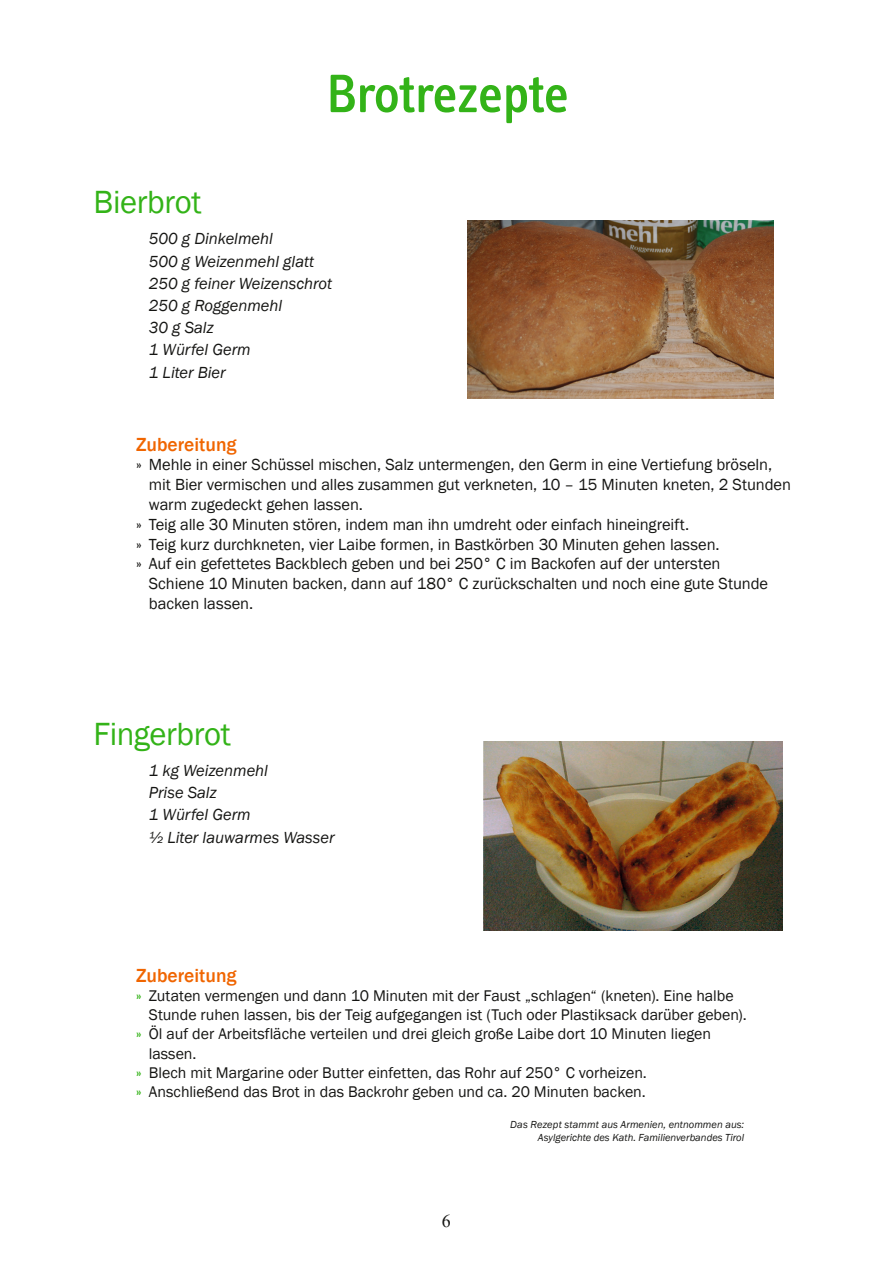
<style>
.page{position:relative;width:893px;height:1263px;background:#fff}
.page>*{position:absolute;margin:0;border:0;box-sizing:border-box;transform-origin:0 0}
.t1{font:500 55.5px "Info";color:#33b318}
.Abschnittsüberschrift{font:33px "Franklin Gothic";letter-spacing:-.01em;color:#33b318}
.t2{font:500 19.5px "Franklin Gothic";color:#f06500}
.t3{font:18px "Times New Roman";color:#151513}
.Tipps{font:16.5px/19.8px "Franklin Gothic";letter-spacing:-.005em;color:#151513}
.t4{font:italic 16.5px "Franklin Gothic";color:#151513}
.Tipps-2{font:15.9px/19px "Franklin Gothic";color:#151513}
.t5{font:italic 10.5px "Franklin Gothic";color:#151513}
.s1{font-weight:600;color:#33b318}
</style>
<div class="page">
<img style="left:468px;top:220px;width:306px;height:179px">
<img style="left:483px;top:741px;width:299px;height:189px">
<p class="Abschnittsüberschrift" style="left:94px;top:182px;width:110px">Bierbrot</p>
<p class="t1" style="left:326px;top:63px;width:244px">Brotrezepte</p>
<p class="t4" style="left:149px;top:229px;width:126px">500 g Dinkelmehl</p>
<p class="t4" style="left:149px;top:251px;width:167px">500 g Weizenmehl glatt</p>
<p class="t4" style="left:149px;top:273px;width:185px">250 g feiner Weizenschrot</p>
<p class="t4" style="left:149px;top:295px;width:135px">250 g Roggenmehl</p>
<p class="t4" style="left:149px;top:317px;width:66px">30 g Salz</p>
<p class="t4" style="left:149px;top:340px;width:103px">1 Würfel Germ</p>
<p class="t4" style="left:149px;top:362px;width:78px">1 Liter Bier</p>
<p class="t2" style="left:136px;top:432px;width:102px">Zubereitung</p>
<p class="Tipps" style="left:149px;top:455px;width:644px;text-indent:-13px">» Mehle in einer Schüssel mischen, Salz untermengen, den Germ in eine Vertiefung bröseln, mit Bier vermischen und alles zusammen gut verkneten, 10 – 15 Minuten kneten, 2 Stunden warm zugedeckt gehen lassen.</p>
<p class="Tipps" style="left:136px;top:515px;width:555px">» Teig alle 30 Minuten stören, indem man ihn umdreht oder einfach hineingreift.</p>
<p class="Tipps" style="left:136px;top:535px;width:585px">» Teig kurz durchkneten, vier Laibe formen, in Bastkörben 30 Minuten gehen lassen.</p>
<p class="Tipps" style="left:149px;top:554px;width:621px;text-indent:-13px">» Auf ein gefettetes Backblech geben und bei 250° C im Backofen auf der untersten<br>Schiene 10 Minuten backen, dann auf 180° C zurückschalten und noch eine gute Stunde backen lassen.</p>
<p class="Abschnittsüberschrift" style="left:94px;top:713px;width:139px">Fingerbrot</p>
<p class="t4" style="left:149px;top:760px;width:121px">1 kg Weizenmehl</p>
<p class="t4" style="left:149px;top:782px;width:69px">Prise Salz</p>
<p class="t4" style="left:149px;top:804px;width:103px">1 Würfel Germ</p>
<p class="t4" style="left:149px;top:827px;width:187px">½ Liter lauwarmes Wasser</p>
<p class="t2" style="left:136px;top:963px;width:102px">Zubereitung</p>
<p class="Tipps-2" style="left:149px;top:987px;width:599px;text-indent:-13px"><span class="s1">»</span> Zutaten vermengen und dann 10 Minuten mit der Faust „schlagen“ (kneten). Eine halbe<br>Stunde ruhen lassen, bis der Teig aufgegangen ist (Tuch oder Plastiksack darüber geben).</p>
<p class="Tipps-2" style="left:149px;top:1025px;width:564px;text-indent:-13px"><span class="s1">»</span> Öl auf der Arbeitsfläche verteilen und drei gleich große Laibe dort 10 Minuten liegen lassen.</p>
<p class="Tipps-2" style="left:136px;top:1063px;width:512px"><span class="s1">»</span> Blech mit Margarine oder Butter einfetten, das Rohr auf 250° C vorheizen.</p>
<p class="Tipps-2" style="left:136px;top:1082px;width:511px"><span class="s1">»</span> Anschließend das Brot in das Backrohr geben und ca. 20 Minuten backen.</p>
<p class="t5" style="left:510px;top:1118px;width:235px">Das Rezept stammt aus Armenien, entnommen aus:</p>
<p class="t5" style="left:538px;top:1131px;width:208px">Asylgerichte des Kath. Familienverbandes Tirol</p>
<p class="t3" style="left:442px;top:1208px;width:10px">6</p>
</div>
